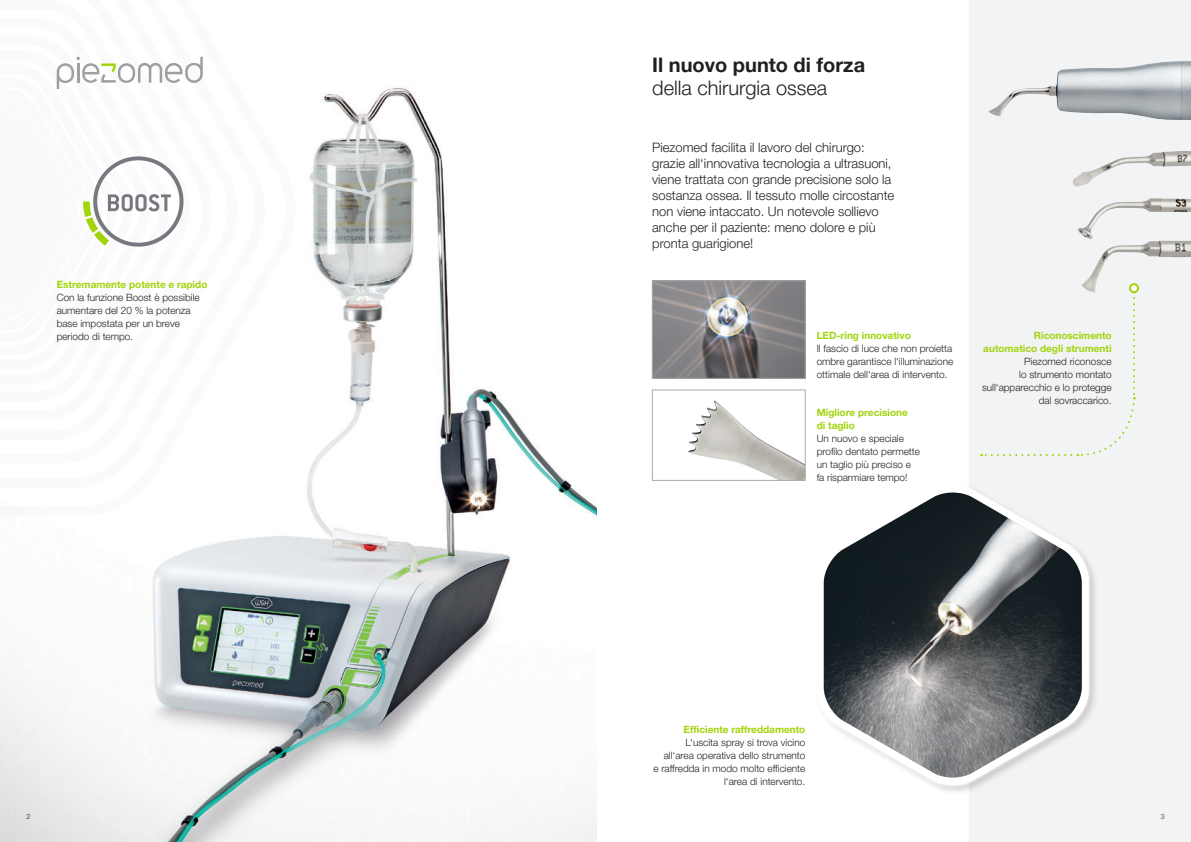
<style>
.page{position:relative;width:1191px;height:842px;background:#fff}
.page>*{position:absolute;margin:0;border:0;box-sizing:border-box;transform-origin:0 0}
.t1{font:700 20px "Helvetica Neue World 75";color:#231f20}
.t2{font:20px "Helvetica Neue World 45 Lt";color:#231f20}
.t3{font:13px/16px "Helvetica Neue World 45 Lt";color:#231f20}
.t4{font:10px/13px "Helvetica Neue World 45 Lt";color:#231f20}
.t5{font:700 10px/13px "Helvetica Neue World 75";color:#a2d40a}
.t6{font:7px "Helvetica Neue World 45 Lt";color:#231f20}
</style>
<div class="page">
<img style="left:0;top:88px;width:596px;height:754px">
<svg style="left:0;top:56px;width:295px;height:459px"></svg>
<div style="left:969px;top:0;width:222px;height:842px;background:#f2f3f4"></div>
<div style="left:814px;top:482px;width:285px;height:313px;background:#231f20;opacity:.2"></div>
<div style="left:813px;top:481px;width:279px;height:307px;background:#fff;opacity:.75"></div>
<svg style="left:816px;top:483px;width:273px;height:304px"></svg>
<svg style="left:823px;top:493px;width:258px;height:286px"></svg>
<img style="left:688px;top:400px;width:115px;height:78px">
<div style="left:652px;top:390px;width:153px;height:90px;border:1px solid #a8a9ad"></div>
<img style="left:654px;top:283px;width:149px;height:93px">
<div style="left:652px;top:281px;width:153px;height:97px;border:1px solid #a8a9ad"></div>
<img style="left:1081px;top:241px;width:110px;height:52px">
<img style="left:1078px;top:198px;width:113px;height:41px">
<img style="left:1073px;top:151px;width:118px;height:36px">
<img style="left:989px;top:61px;width:202px;height:59px">
<svg style="left:83px;top:156px;width:100px;height:91px"></svg>
<svg style="left:57px;top:57px;width:146px;height:32px"></svg>
<div style="left:1129px;top:284px;width:9px;height:8px;background:#fff;border-radius:50%"></div>
<svg style="left:1077px;top:291px;width:58px;height:165px"></svg>
<svg style="left:981px;top:454px;width:90px;height:2px"></svg>
<div style="left:1129px;top:283px;width:10px;height:10px;border:2px solid #a2d40a;border-radius:50%"></div>
<h1 class="t1" style="left:652px;top:53px;width:214px">Il nuovo punto di forza</h1>
<h1 class="t2" style="left:652px;top:76px;width:176px">della chirurgia ossea</h1>
<p class="t5" style="left:57px;top:278px;width:152px">Estremamente potente e rapido</p>
<p class="t4" style="left:57px;top:291px;width:144px">Con la funzione Boost è possibile aumentare del 20 % la potenza base impostata per un breve periodo di tempo.</p>
<p class="t3" style="left:652px;top:139px;width:243px">Piezomed facilita il lavoro del chirurgo: grazie all‘innovativa tecnologia a ultrasuoni, viene trattata con grande precisione solo la sostanza ossea. Il tessuto molle circostante non viene intaccato. Un notevole sollievo anche per il paziente: meno dolore e più pronta guarigione!</p>
<p class="t5" style="left:816px;top:329px;width:96px">LED-ring innovativo</p>
<p class="t4" style="left:816px;top:342px;width:138px;text-align:justify">Il fascio di luce che non proietta ombre garantisce l‘illuminazione ottimale dell‘area di intervento.</p>
<p class="t5" style="left:816px;top:406px;width:93px">Migliore precisione di taglio</p>
<p class="t4" style="left:816px;top:432px;width:105px">Un nuovo e speciale profilo dentato permette un taglio più preciso e fa risparmiare tempo!</p>
<p class="t5" style="left:983px;top:329px;width:130px;text-align:right">Riconoscimento automatico degli strumenti</p>
<p class="t4" style="left:982px;top:355px;width:131px;text-align:right">Piezomed riconosce<br>lo strumento montato sull‘apparecchio e lo protegge dal sovraccarico.</p>
<p class="t5" style="left:683px;top:723px;width:123px">Efficiente raffreddamento</p>
<p class="t4" style="left:653px;top:736px;width:153px;text-align:right">L‘uscita spray si trova vicino all‘area operativa dello strumento<br>e raffredda in modo molto efficiente l‘area di intervento.</p>
<p class="t6" style="left:26px;top:812px;width:5px">2</p>
<p class="t6" style="left:1160px;top:812px;width:5px">3</p>
</div>
